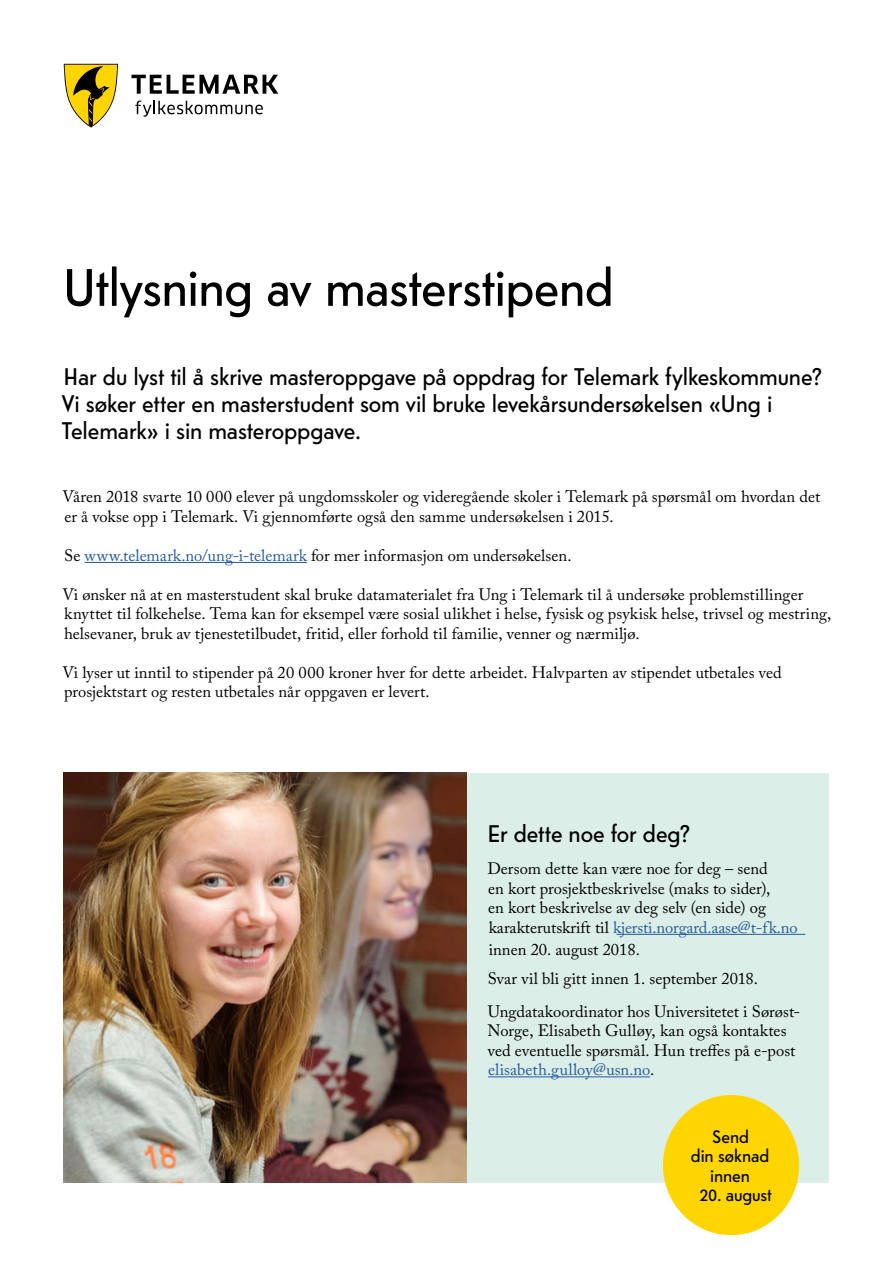
<style>
.page{position:relative;width:893px;height:1263px;background:#fff}
.page>*{position:absolute;margin:0;border:0;box-sizing:border-box;transform-origin:0 0}
.t1{font:52.5px "Telefon";letter-spacing:-.015em;color:#000}
.t2{font:24px/27px "Telefon";letter-spacing:-.005em;color:#000}
.t3{font:18px/19.5px "Telefon";letter-spacing:-.005em;color:#000;text-align:center}
.t4{font:16.5px/19.5px "Adobe Caslon Pro";color:#000}
.s1{color:#275b9b}
</style>
<div class="page">
<hr style="left:85px;top:562px;width:222px;height:1px;background:#275b9b">
<div style="left:462px;top:773px;width:367px;height:410px;background:#dceee8"></div>
<hr style="left:616px;top:934px;width:189px;height:1px;background:#275b9b">
<hr style="left:488px;top:1076px;width:162px;height:1px;background:#275b9b">
<div style="left:663px;top:1095px;width:136px;height:140px;background:#ffd500;border-radius:50%"></div>
<svg style="left:64px;top:64px;width:54px;height:64px"></svg>
<svg style="left:135px;top:101px;width:128px;height:16px"></svg>
<svg style="left:132px;top:75px;width:146px;height:19px"></svg>
<img style="left:64px;top:773px;width:402px;height:410px">
<h1 class="t1" style="left:63px;top:253px;width:552px">Utlysning av masterstipend</h1>
<h2 class="t2" style="left:61px;top:362px;width:762px">Har du lyst til å skrive masteroppgave på oppdrag for Telemark fylkeskommune?<br>Vi søker etter en masterstudent som vil bruke levekårsundersøkelsen «Ung i<br>Telemark» i sin masteroppgave.</h2>
<p class="t4" style="left:62px;top:487px;width:759px">Våren 2018 svarte 10 000 elever på ungdomsskoler og videregående skoler i Telemark på spørsmål om hvordan det er å vokse opp i Telemark. Vi gjennomførte også den samme undersøkelsen i 2015.</p>
<p class="t4" style="left:64px;top:545px;width:509px">Se <span class="s1">www.telemark.no/ung-i-telemark</span> for mer informasjon om undersøkelsen.</p>
<p class="t4" style="left:62px;top:584px;width:770px">Vi ønsker nå at en masterstudent skal bruke datamaterialet fra Ung i Telemark til å undersøke problemstillinger knyttet til folkehelse. Tema kan for eksempel være sosial ulikhet i helse, fysisk og psykisk helse, trivsel og mestring, helsevaner, bruk av tjenestetilbudet, fritid, eller forhold til familie, venner og nærmiljø.</p>
<p class="t4" style="left:62px;top:662px;width:721px">Vi lyser ut inntil to stipender på 20 000 kroner hver for dette arbeidet. Halvparten av stipendet utbetales ved prosjektstart og resten utbetales når oppgaven er levert.</p>
<h2 class="t2" style="left:488px;top:820px;width:204px">Er dette noe for deg?</h2>
<p class="t4" style="left:487px;top:859px;width:312px">Dersom dette kan være noe for deg – send<br>en kort prosjektbeskrivelse (maks to sider),<br>en kort beskrivelse av deg selv (en side) og karakterutskrift til <span class="s1">kjersti.norgard.aase@t-fk.no</span></p>
<p class="t4" style="left:488px;top:934px;width:272px;line-height:29.8px">innen 20. august 2018.<br>Svar vil bli gitt innen 1. september 2018.</p>
<p class="t4" style="left:488px;top:1001px;width:314px">Ungdatakoordinator hos Universitetet i Sørøst-Norge, Elisabeth Gulløy, kan også kontaktes ved eventuelle spørsmål. Hun treffes på e-post <span class="s1">elisabeth.gulloy@usn.no</span>.</p>
<p class="t3" style="left:691px;top:1126px;width:80px">Send<br>din søknad innen</p>
<p class="t3" style="left:700px;top:1185px;width:73px">20. august</p>
</div>
